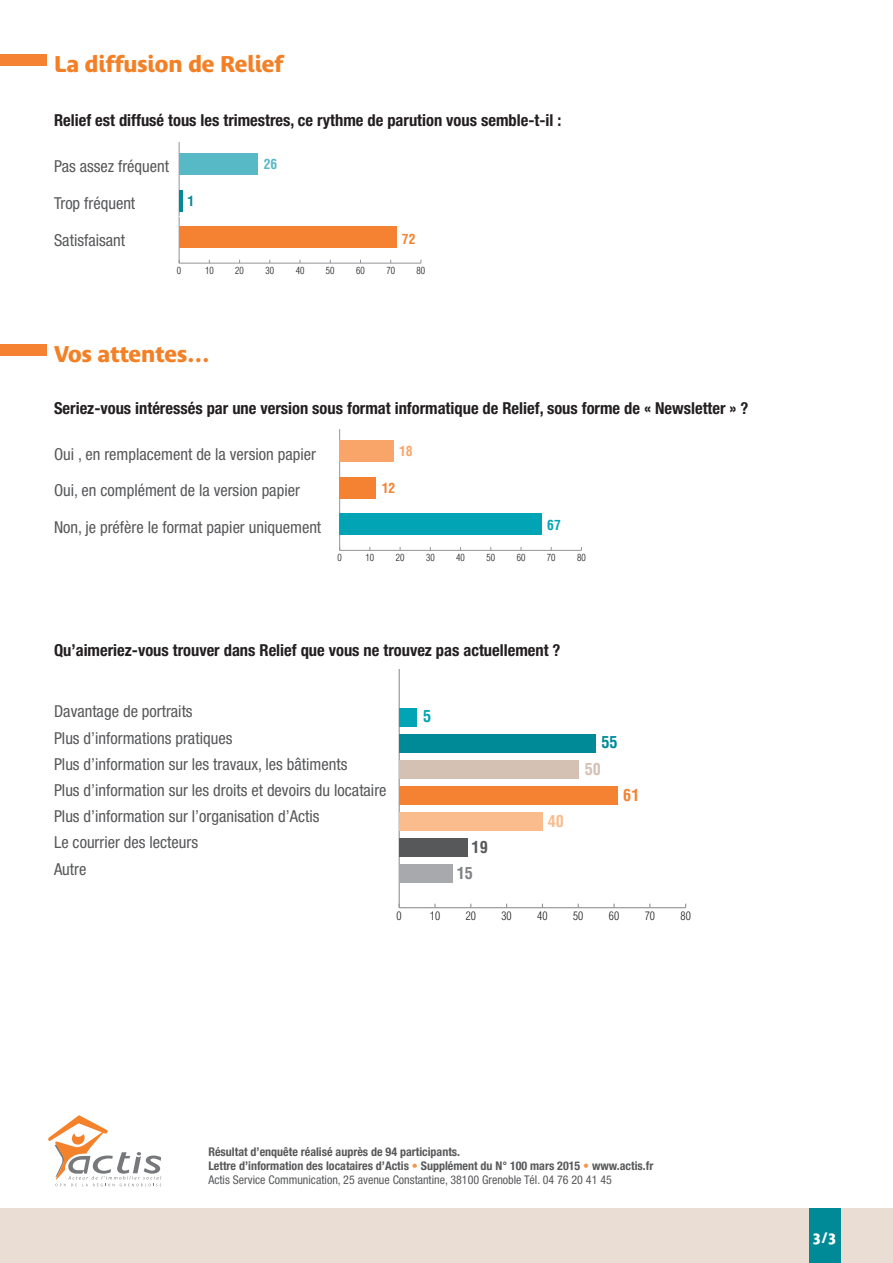
<style>
.page{position:relative;width:893px;height:1263px;background:#fff}
.page>*{position:absolute;margin:0;border:0;box-sizing:border-box;transform-origin:0 0}
.t1{font:700 22.5px "Bienvenue";color:#f48026}
.t2{font:condensed 16.5px/26.2px "Helvetica Neue";color:#57585a}
.t3{font:700 condensed 16.5px "Helvetica Neue";color:#231f20}
.t4{font:700 condensed 16.2px "Helvetica";color:#008a98}
.t5{font:700 condensed 16.2px "Helvetica";color:#d5c1b4}
.t6{font:700 condensed 16.2px "Helvetica";color:#f48232}
.t7{font:700 condensed 16.2px "Helvetica";color:#fabc8d}
.t8{font:700 condensed 16.2px "Helvetica";color:#57585a}
.t9{font:700 condensed 16.2px "Helvetica";color:#808285}
.t10{font:700 condensed 16.2px "Helvetica";color:#00a4b4}
.t11{font:700 15px "Bienvenue";color:#fff}
.t12{font:700 condensed 13.65px "Helvetica";color:#f48232}
.t13{font:700 condensed 13.65px "Helvetica";color:#58b9c6}
.t14{font:700 condensed 13.65px "Helvetica";color:#00a4b4}
.t15{font:700 condensed 13.65px "Helvetica";color:#f9a469}
.t16{font:700 condensed 13.65px "Helvetica";color:#008a98}
.t17{font:700 condensed 12px/14.4px "Helvetica Neue";color:#57585a}
.t18{font:300 condensed 11.55px "Helvetica";color:#231f20}
.t19{font:300 condensed 9.75px "Helvetica";color:#231f20}
.s1{font-weight:400;color:#f7974c}
.s2{font-weight:400}
</style>
<div class="page">
<div style="left:0;top:54px;width:47px;height:12px;background:#f48232"></div>
<div style="left:0;top:344px;width:47px;height:12px;background:#f48232"></div>
<svg style="left:48px;top:1115px;width:113px;height:71px"></svg>
<div style="left:0;top:1209px;width:893px;height:54px;background:#e9ddd4"></div>
<div style="left:809px;top:1209px;width:31px;height:54px;background:#008a98"></div>
<hr style="left:179px;top:263px;width:242px;height:1px;background:#939598">
<hr style="left:179px;top:142px;width:1px;height:121px;background:#939598">
<div style="left:179px;top:226px;width:218px;height:22px;background:#f48232"></div>
<hr style="left:179px;top:190px;width:3px;height:21px;background:#008a98">
<div style="left:179px;top:153px;width:79px;height:22px;background:#58b9c6"></div>
<hr style="left:340px;top:550px;width:241px;height:1px;background:#939598">
<hr style="left:339px;top:429px;width:1px;height:121px;background:#939598">
<div style="left:340px;top:513px;width:202px;height:22px;background:#00a4b4"></div>
<div style="left:340px;top:477px;width:36px;height:22px;background:#f48232"></div>
<div style="left:340px;top:440px;width:54px;height:22px;background:#f9a469"></div>
<hr style="left:399px;top:907px;width:287px;height:1px;background:#939598">
<hr style="left:399px;top:670px;width:1px;height:238px;background:#939598">
<div style="left:399px;top:864px;width:54px;height:19px;background:#a8a9ad"></div>
<div style="left:399px;top:838px;width:68px;height:19px;background:#57585a"></div>
<div style="left:399px;top:812px;width:143px;height:19px;background:#fabc8d"></div>
<div style="left:399px;top:786px;width:219px;height:19px;background:#f48232"></div>
<div style="left:399px;top:760px;width:179px;height:19px;background:#d5c1b4"></div>
<div style="left:399px;top:734px;width:197px;height:19px;background:#008a98"></div>
<div style="left:399px;top:708px;width:18px;height:19px;background:#00a4b4"></div>
<h1 class="t1" style="left:54px;top:50px;width:231px">La diffusion de Relief</h1>
<p class="t3" style="left:54px;top:110px;width:509px">Relief est diffusé tous les trimestres, ce rythme de parution vous semble-t-il :</p>
<p class="t2" style="left:54px;top:153px;width:117px">Pas assez fréquent</p>
<p class="t2" style="left:54px;top:190px;width:83px">Trop fréquent</p>
<p class="t2" style="left:54px;top:227px;width:73px">Satisfaisant</p>
<p class="t16" style="left:187px;top:192px;width:8px">1</p>
<p class="t13" style="left:264px;top:155px;width:15px">26</p>
<p class="t12" style="left:402px;top:231px;width:15px">72</p>
<p class="t19" style="left:177px;top:264px;width:6px">0</p>
<p class="t19" style="left:205px;top:264px;width:10px">10</p>
<p class="t19" style="left:235px;top:264px;width:10px">20</p>
<p class="t19" style="left:265px;top:264px;width:10px">30</p>
<p class="t19" style="left:296px;top:264px;width:10px">40</p>
<p class="t19" style="left:326px;top:264px;width:10px">50</p>
<p class="t19" style="left:356px;top:264px;width:10px">60</p>
<p class="t19" style="left:386px;top:264px;width:10px">70</p>
<p class="t19" style="left:417px;top:264px;width:10px">80</p>
<h1 class="t1" style="left:54px;top:341px;width:157px">Vos attentes…</h1>
<p class="t3" style="left:54px;top:398px;width:696px">Seriez-vous intéressés par une version sous format informatique de Relief, sous forme de « Newsletter » ?</p>
<p class="t2" style="left:54px;top:441px;width:264px">Oui , en remplacement de la version papier</p>
<p class="t2" style="left:54px;top:477px;width:247px">Oui, en complément de la version papier</p>
<p class="t2" style="left:54px;top:514px;width:269px">Non, je préfère le format papier uniquement</p>
<p class="t15" style="left:399px;top:443px;width:15px">18</p>
<p class="t12" style="left:382px;top:479px;width:15px">12</p>
<p class="t14" style="left:547px;top:517px;width:15px">67</p>
<p class="t19" style="left:337px;top:551px;width:6px">0</p>
<p class="t19" style="left:366px;top:551px;width:10px">10</p>
<p class="t19" style="left:396px;top:551px;width:10px">20</p>
<p class="t19" style="left:426px;top:551px;width:10px">30</p>
<p class="t19" style="left:456px;top:551px;width:10px">40</p>
<p class="t19" style="left:486px;top:551px;width:10px">50</p>
<p class="t19" style="left:517px;top:551px;width:10px">60</p>
<p class="t19" style="left:547px;top:551px;width:10px">70</p>
<p class="t19" style="left:577px;top:551px;width:10px">80</p>
<p class="t3" style="left:54px;top:640px;width:508px">Qu’aimeriez-vous trouver dans Relief que vous ne trouvez pas actuellement ?</p>
<p class="t2" style="left:54px;top:698px;width:334px">Davantage de portraits<br>Plus d’informations pratiques<br>Plus d’information sur les travaux, les bâtiments<br>Plus d’information sur les droits et devoirs du locataire Plus d’information sur l’organisation d’Actis<br>Le courrier des lecteurs<br>Autre</p>
<p class="t10" style="left:423px;top:706px;width:10px">5</p>
<p class="t8" style="left:472px;top:837px;width:18px">19</p>
<p class="t9" style="left:457px;top:863px;width:18px">15</p>
<p class="t7" style="left:548px;top:811px;width:18px">40</p>
<p class="t4" style="left:601px;top:732px;width:18px">55</p>
<p class="t5" style="left:585px;top:758px;width:18px">50</p>
<p class="t6" style="left:623px;top:784px;width:18px">61</p>
<p class="t18" style="left:397px;top:909px;width:7px">0</p>
<p class="t18" style="left:430px;top:909px;width:12px">10</p>
<p class="t18" style="left:466px;top:909px;width:12px">20</p>
<p class="t18" style="left:501px;top:909px;width:12px">30</p>
<p class="t18" style="left:537px;top:909px;width:12px">40</p>
<p class="t18" style="left:573px;top:909px;width:12px">50</p>
<p class="t18" style="left:609px;top:909px;width:12px">60</p>
<p class="t18" style="left:645px;top:909px;width:12px">70</p>
<p class="t18" style="left:680px;top:909px;width:12px">80</p>
<p class="t17" style="left:208px;top:1144px;width:446px">Résultat d’enquête réalisé auprès de 94 participants.<br>Lettre d’information des locataires d’Actis <span class="s1">•</span> Supplément du N° 100 mars 2015 <span class="s1">•</span> www.actis.fr<br><span class="s2">Actis Service Communication, 25 avenue Constantine, 38100 Grenoble Tél. 04 76 20 41 45</span></p>
<p class="t11" style="left:813px;top:1229px;width:24px">3/3</p>
</div>
